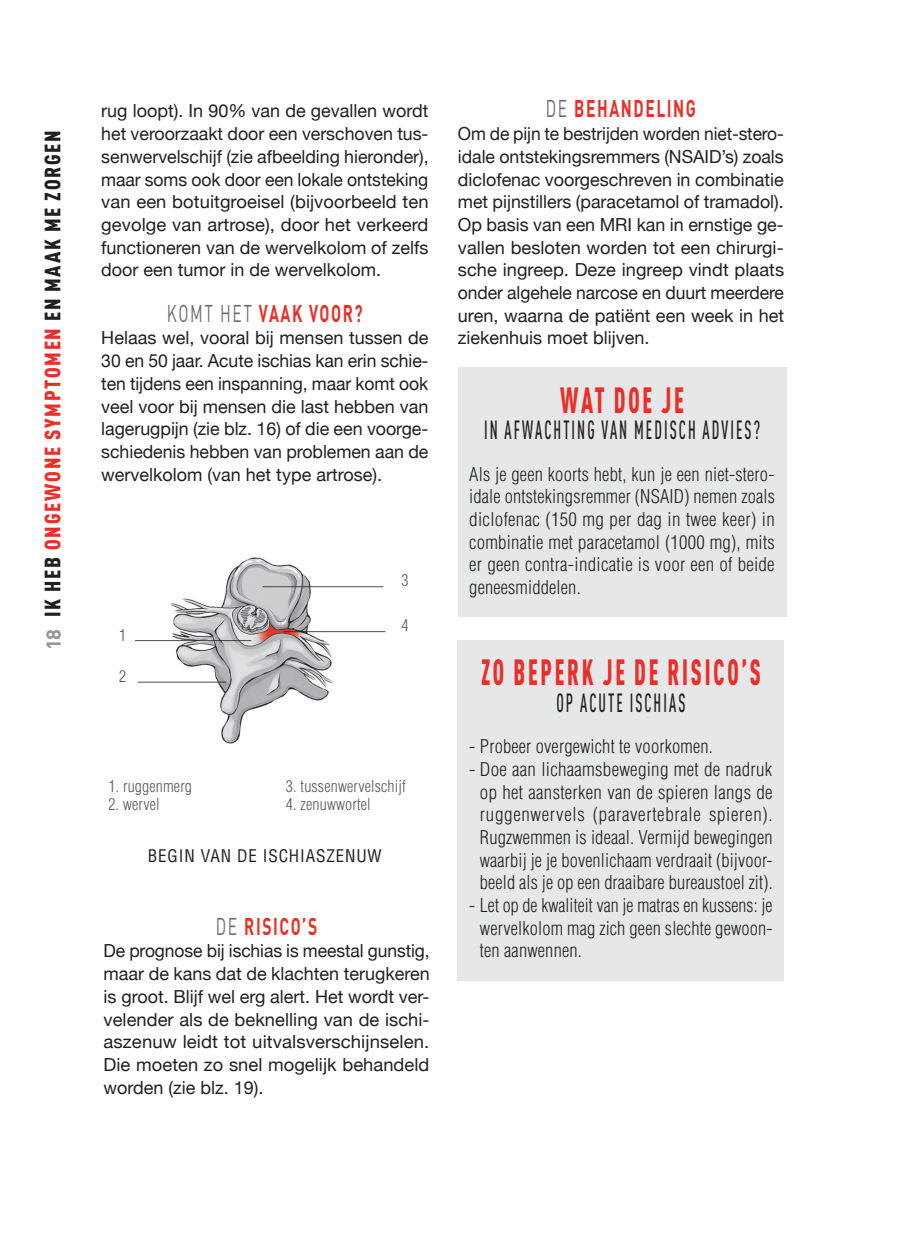
<style>
.page{position:relative;width:908px;height:1246px;background:#fff}
.page>*{position:absolute;margin:0;border:0;box-sizing:border-box;transform-origin:0 0}
.t1{font:900 condensed 36px "DIN Pro";letter-spacing:.12em;color:#ea2f29;scale:.65 1}
.t2{font:500 condensed 26px "DIN Pro";letter-spacing:.12em;color:#231f20;scale:.65 1}
.t3{font:700 24px "DIN";letter-spacing:.1em;color:#ea2f29;scale:.65 1}
.t4{font:900 condensed 22px "DIN Pro";letter-spacing:.08em;color:#231f20}
.t5{font:700 20px "DIN";color:#939598}
.t6{font:300 condensed 18.4px/22.8px "Helvetica";letter-spacing:.01em;color:#231f20;text-align:justify}
.t7{font:18px/22.6px "Helvetica Neue";color:#231f20;text-align:justify}
.t8{font:condensed 17px "Helvetica";letter-spacing:.05em;color:#231f20}
.t9{font:300 condensed 16px "Helvetica";letter-spacing:.01em;color:#57585a}
.s1{color:#ea2f29}
.s2{font-weight:400;color:#6c6d70}
</style>
<div class="page">
<div style="left:458px;top:367px;width:328px;height:250px;background:#e6e7e9"></div>
<div style="left:458px;top:640px;width:326px;height:340px;background:#e6e7e9"></div>
<img style="left:148px;top:557px;width:216px;height:187px">
<hr style="left:263px;top:586px;width:120px;height:1px;background:#231f20">
<hr style="left:284px;top:631px;width:101px;height:1px;background:#231f20">
<hr style="left:135px;top:640px;width:116px;height:1px;background:#231f20">
<hr style="left:138px;top:682px;width:88px;height:1px;background:#231f20">
<p class="t4" style="left:35px;top:617px;width:488px;rotate:-90deg">IK HEB <span class="s1">ONGEWONE SYMPTOMEN</span> EN MAAK ME ZORGEN</p>
<p class="t5" style="left:41px;top:650px;width:23px;rotate:-90deg">18</p>
<p class="t7" style="left:101px;top:99px;width:329px">rug loopt). In 90% van de gevallen wordt het veroorzaakt door een verschoven tus&shy;senwervelschijf (zie afbeelding hieronder), maar soms ook door een lokale ontsteking van een botuitgroeisel (bijvoorbeeld ten gevolge van artrose), door het verkeerd functioneren van de wervelkolom of zelfs door een tumor in de wervelkolom.</p>
<h3 class="t3" style="left:167px;top:297px;width:303px"><span class="s2">KOMT HET</span> VAAK VOOR?</h3>
<p class="t7" style="left:101px;top:326px;width:329px">Helaas wel, vooral bij mensen tussen de 30 en 50 jaar. Acute ischias kan erin schie&shy;ten tijdens een inspanning, maar komt ook veel voor bij mensen die last hebben van lagerugpijn (zie blz. 16) of die een voorge&shy;schiedenis hebben van problemen aan de wervelkolom (van het type artrose).</p>
<p class="t9" style="left:119px;top:625px;width:9px">1</p>
<p class="t9" style="left:119px;top:666px;width:9px">2</p>
<p class="t9" style="left:108px;top:777px;width:85px">1. ruggenmerg</p>
<p class="t9" style="left:108px;top:795px;width:53px">2. wervel</p>
<p class="t9" style="left:401px;top:570px;width:9px">3</p>
<p class="t9" style="left:401px;top:616px;width:9px">4</p>
<p class="t9" style="left:286px;top:777px;width:121px">3. tussenwervelschijf</p>
<p class="t9" style="left:286px;top:795px;width:86px">4. zenuwwortel</p>
<p class="t8" style="left:148px;top:845px;width:235px">BEGIN VAN DE ISCHIASZENUW</p>
<h3 class="t3" style="left:216px;top:910px;width:158px"><span class="s2">DE</span> RISICO’S</h3>
<p class="t7" style="left:104px;top:939px;width:328px">De prognose bij ischias is meestal gunstig, maar de kans dat de klachten terugkeren is groot. Blijf wel erg alert. Het wordt ver&shy;velender als de beknelling van de ischi&shy;aszenuw leidt tot uitvalsverschijnselen.<br>Die moeten zo snel mogelijk behandeld worden (zie blz. 19).</p>
<h3 class="t3" style="left:546px;top:93px;width:232px"><span class="s2">DE</span> BEHANDELING</h3>
<p class="t7" style="left:458px;top:122px;width:328px">Om de pijn te bestrijden worden niet-stero&shy;ïdale ontstekingsremmers (NSAID’s) zoals diclofenac voorgeschreven in combinatie met pijnstillers (paracetamol of tramadol).<br>Op basis van een MRI kan in ernstige ge&shy;vallen besloten worden tot een chirurgi&shy;sche ingreep. Deze ingreep vindt plaats onder algehele narcose en duurt meerdere uren, waarna de patiënt een week in het ziekenhuis moet blijven.</p>
<h1 class="t1" style="left:560px;top:372px;width:192px">WAT DOE JE</h1>
<h2 class="t2" style="left:484px;top:411px;width:426px">IN AFWACHTING VAN MEDISCH ADVIES?</h2>
<p class="t6" style="left:469px;top:462px;width:307px">Als je geen koorts hebt, kun je een niet-stero&shy;ïdale ontstekingsremmer (NSAID) nemen zoals diclofenac (150 mg per dag in twee keer) in combinatie met paracetamol (1000 mg), mits er geen contra-indicatie is voor een of beide geneesmiddelen.</p>
<h1 class="t1" style="left:481px;top:644px;width:432px">ZO BEPERK JE DE RISICO’S</h1>
<h2 class="t2" style="left:556px;top:683px;width:200px">OP ACUTE ISCHIAS</h2>
<p class="t6" style="left:469px;top:735px;width:245px">- Probeer overgewicht te voorkomen.</p>
<p class="t6" style="left:469px;top:758px;width:305px;text-align:center">- Doe aan lichaamsbeweging met de nadruk op het aansterken van de spieren langs de ruggenwervels (paravertebrale spieren).<br>Rugzwemmen is ideaal. Vermijd bewegingen waarbij je je bovenlichaam verdraait (bijvoor&shy;beeld als je op een draaibare bureaustoel zit).</p>
<p class="t6" style="left:480px;top:894px;width:294px;text-indent:-11px">- Let op de kwaliteit van je matras en kussens: je wervelkolom mag zich geen slechte gewoon&shy;ten aanwennen.</p>
</div>
